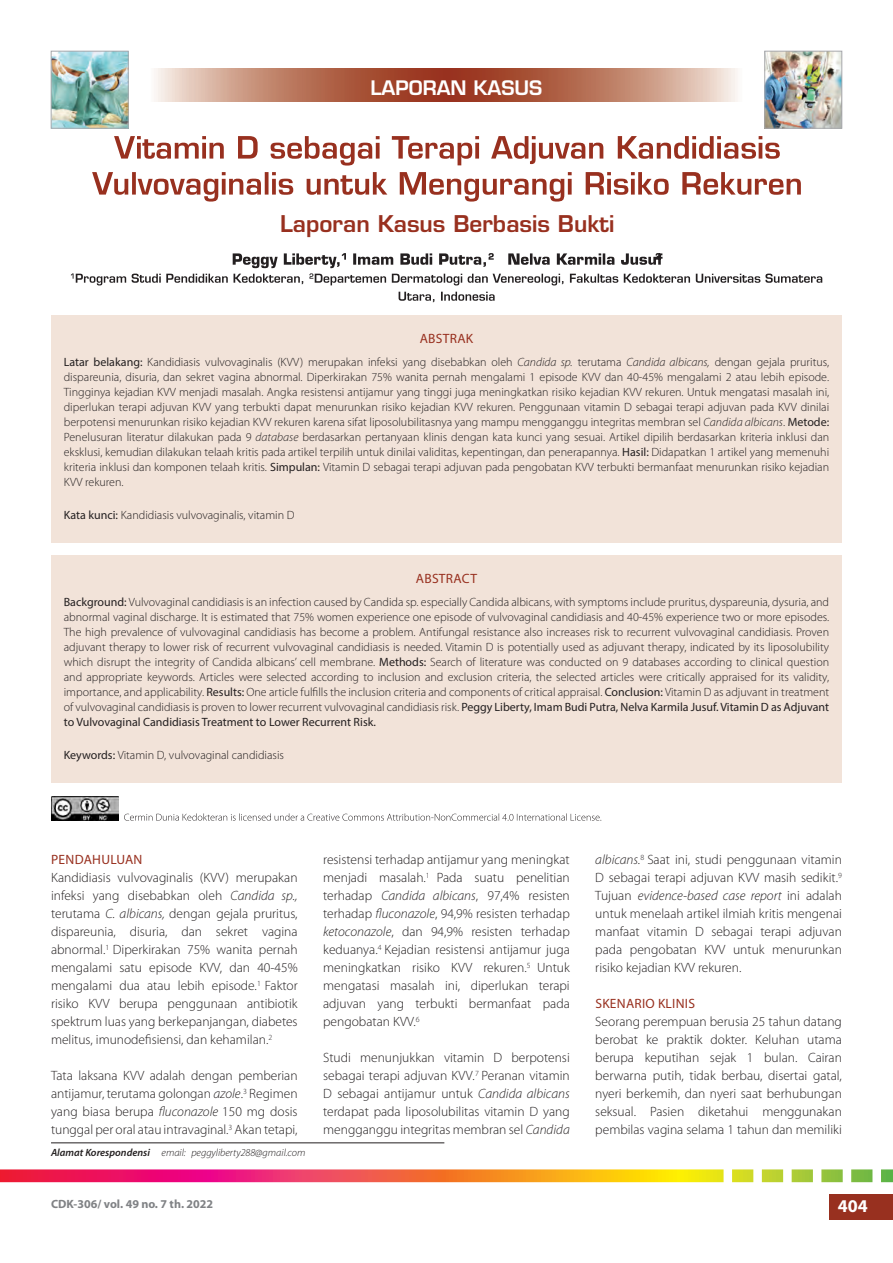
<style>
.page{position:relative;width:893px;height:1263px;background:#fff}
.page>*{position:absolute;margin:0;border:0;box-sizing:border-box;transform-origin:0 0}
.Eurostile_-_H1{font:600 22.5px "Eurostile LT Std";color:#98301f}
.t1{font:600 19.5px "Eurostile LT Std";color:#fff}
.t2{font:700 18px "Myriad Pro";color:#fff}
.MP_default{font:300 13.5px/18px "Myriad Pro";color:#231f20;text-align:justify}
.MP_H1___color{font:13.5px "Myriad Pro";letter-spacing:.02em;color:#98301f}
.MP_abstrak_H1___colo{font:13.5px "Myriad Pro";letter-spacing:.02em;color:#98301f}
.MP_abstrak_default{font:300 12px/15px "Myriad Pro";color:#231f20;text-align:justify}
.t3{font:700 12px "Myriad Pro";color:#808285}
.t4{font:italic 600 10.5px "Myriad Pro";color:#231f20}
.Korespondensi_H2{font:italic 300 10.5px "Myriad Pro";color:#231f20}
.s1{font-weight:400}
.s2{font-style:italic}
.s3{font-weight:300}
</style>
<div class="page">
<div style="left:829px;top:1194px;width:64px;height:26px;background:#98301f"></div>
<svg style="left:0;top:1169px;width:893px;height:13px;background:#e87c50"></svg>
<hr style="left:51px;top:1142px;width:393px;height:1px;background:#231f20">
<img style="left:767px;top:53px;width:73px;height:73px">
<div style="left:765px;top:51px;width:77px;height:77px;border:1px solid #a8a9ad"></div>
<img style="left:53px;top:53px;width:73px;height:73px">
<div style="left:51px;top:51px;width:77px;height:77px;border:1px solid #a8a9ad"></div>
<svg style="left:154px;top:68px;width:292px;height:34px;background:#bd7e68"></svg>
<svg style="left:446px;top:68px;width:292px;height:34px;background:#bd7c67"></svg>
<div style="left:51px;top:315px;width:791px;height:228px;background:#f2e3d9"></div>
<div style="left:51px;top:556px;width:791px;height:227px;background:#f2e3d9"></div>
<svg style="left:399px;top:292px;width:96px;height:10px"></svg>
<svg style="left:71px;top:253px;width:751px;height:32px"></svg>
<svg style="left:92px;top:172px;width:709px;height:30px"></svg>
<svg style="left:114px;top:136px;width:666px;height:30px"></svg>
<svg style="left:124px;top:813px;width:477px;height:8px"></svg>
<img style="left:51px;top:797px;width:68px;height:24px">
<h2 class="t1" style="left:371px;top:76px;width:173px">LAPORAN KASUS</h2>
<p class="Eurostile_-_H1" style="left:280px;top:209px;width:336px">Laporan Kasus Berbasis Bukti</p>
<p class="MP_abstrak_H1___colo" style="left:420px;top:330px;width:55px">ABSTRAK</p>
<p class="MP_abstrak_default" style="left:64px;top:355px;width:767px"><span class="s1">Latar belakang:</span> Kandidiasis vulvovaginalis (KVV) merupakan infeksi yang disebabkan oleh <span class="s2">Candida sp.</span> terutama <span class="s2">Candida albicans,</span> dengan gejala pruritus, dispareunia, disuria, dan sekret vagina abnormal. Diperkirakan 75% wanita pernah mengalami 1 episode KVV dan 40-45% mengalami 2 atau lebih episode.<br>Tingginya kejadian KVV menjadi masalah. Angka resistensi antijamur yang tinggi juga meningkatkan risiko kejadian KVV rekuren. Untuk mengatasi masalah ini, diperlukan terapi adjuvan KVV yang terbukti dapat menurunkan risiko kejadian KVV rekuren. Penggunaan vitamin D sebagai terapi adjuvan pada KVV dinilai berpotensi menurunkan risiko kejadian KVV rekuren karena sifat liposolubilitasnya yang mampu mengganggu integritas membran sel <span class="s2">Candida albicans</span>. <span class="s1">Metode:<br></span>Penelusuran literatur dilakukan pada 9 <span class="s2">database</span> berdasarkan pertanyaan klinis dengan kata kunci yang sesuai. Artikel dipilih berdasarkan kriteria inklusi dan eksklusi, kemudian dilakukan telaah kritis pada artikel terpilih untuk dinilai validitas, kepentingan, dan penerapannya. <span class="s1">Hasil:</span> Didapatkan 1 artikel yang memenuhi kriteria inklusi dan komponen telaah kritis. <span class="s1">Simpulan:</span> Vitamin D sebagai terapi adjuvan pada pengobatan KVV terbukti bermanfaat menurunkan risiko kejadian KVV rekuren.</p>
<p class="MP_abstrak_default" style="left:64px;top:508px;width:232px"><span class="s1">Kata kunci:</span> Kandidiasis vulvovaginalis, vitamin D</p>
<p class="MP_abstrak_H1___colo" style="left:416px;top:570px;width:63px">ABSTRACT</p>
<p class="MP_abstrak_default" style="left:64px;top:595px;width:767px"><span class="s1">Background:</span> Vulvovaginal candidiasis is an infection caused by Candida sp. especially Candida albicans, with symptoms include pruritus, dyspareunia, dysuria, and abnormal vaginal discharge. It is estimated that 75% women experience one episode of vulvovaginal candidiasis and 40-45% experience two or more episodes.<br>The high prevalence of vulvovaginal candidiasis has become a problem. Antifungal resistance also increases risk to recurrent vulvovaginal candidiasis. Proven adjuvant therapy to lower risk of recurrent vulvovaginal candidiasis is needed. Vitamin D is potentially used as adjuvant therapy, indicated by its liposolubility which disrupt the integrity of Candida albicans’ cell membrane. <span class="s1">Methods:</span> Search of literature was conducted on 9 databases according to clinical question and appropriate keywords. Articles were selected according to inclusion and exclusion criteria, the selected articles were critically appraised for its validity, importance, and applicability. <span class="s1">Results:</span> One article fulfills the inclusion criteria and components of critical appraisal. <span class="s1">Conclusion:</span> Vitamin D as adjuvant in treatment of vulvovaginal candidiasis is proven to lower recurrent vulvovaginal candidiasis risk. <span class="s1">Peggy Liberty, Imam Budi Putra, Nelva Karmila Jusuf. Vitamin D as Adjuvant to Vulvovaginal Candidiasis Treatment to Lower Recurrent Risk.</span></p>
<p class="MP_abstrak_default" style="left:64px;top:748px;width:222px"><span class="s1">Keywords:</span> Vitamin D, vulvovaginal candidiasis</p>
<p class="MP_H1___color" style="left:51px;top:851px;width:93px">PENDAHULUAN</p>
<p class="MP_default" style="left:51px;top:869px;width:248px">Kandidiasis vulvovaginalis (KVV) merupakan infeksi yang disebabkan oleh <span class="s2">Candida sp., </span>terutama <span class="s2">C. albicans,</span> dengan gejala pruritus, dispareunia, disuria, dan sekret vagina abnormal.<sup>1</sup> Diperkirakan 75% wanita pernah mengalami satu episode KVV, dan 40-45% mengalami dua atau lebih episode.<sup>1</sup> Faktor risiko KVV berupa penggunaan antibiotik spektrum luas yang berkepanjangan, diabetes melitus, imunodefisiensi, dan kehamilan.<sup>2</sup></p>
<p class="MP_default" style="left:51px;top:1067px;width:248px">Tata laksana KVV adalah dengan pemberian antijamur, terutama golongan <span class="s2">azole</span>.<sup>3</sup> Regimen yang biasa berupa <span class="s2">fluconazole</span> 150 mg dosis tunggal per oral atau intravaginal.<sup>3</sup> Akan tetapi,</p>
<p class="Korespondensi_H2" style="left:191px;top:1146px;width:116px">peggyliberty288@gmail.com</p>
<p class="t4" style="left:51px;top:1145px;width:136px">Alamat Korespondensi <span class="s3">email:</span></p>
<p class="MP_default" style="left:323px;top:851px;width:248px">resistensi terhadap antijamur yang meningkat menjadi masalah.<sup>1</sup> Pada suatu penelitian terhadap <span class="s2">Candida albicans</span>, 97,4% resisten terhadap <span class="s2">fluconazole</span>, 94,9% resisten terhadap <span class="s2">ketoconazole</span>, dan 94,9% resisten terhadap keduanya.<sup>4</sup> Kejadian resistensi antijamur juga meningkatkan risiko KVV rekuren.<sup>5</sup> Untuk mengatasi masalah ini, diperlukan terapi adjuvan yang terbukti bermanfaat pada pengobatan KVV.<sup>6</sup></p>
<p class="MP_default" style="left:323px;top:1049px;width:248px">Studi menunjukkan vitamin D berpotensi sebagai terapi adjuvan KVV<span class="s2">.</span><sup>7</sup> Peranan vitamin D sebagai antijamur untuk <span class="s2">Candida albicans </span>terdapat pada liposolubilitas vitamin D yang mengganggu integritas membran sel <span class="s2">Candida</span></p>
<p class="MP_default" style="left:595px;top:851px;width:248px"><span class="s2">albicans.</span><sup>8</sup> Saat ini, studi penggunaan vitamin D sebagai terapi adjuvan KVV masih sedikit.<sup>9<br></sup>Tujuan <span class="s2">evidence-based case report</span> ini adalah untuk menelaah artikel ilmiah kritis mengenai manfaat vitamin D sebagai terapi adjuvan pada pengobatan KVV untuk menurunkan risiko kejadian KVV rekuren.</p>
<p class="MP_H1___color" style="left:595px;top:995px;width:101px">SKENARIO KLINIS</p>
<p class="MP_default" style="left:595px;top:1013px;width:248px">Seorang perempuan berusia 25 tahun datang berobat ke praktik dokter. Keluhan utama berupa keputihan sejak 1 bulan. Cairan berwarna putih, tidak berbau, disertai gatal, nyeri berkemih, dan nyeri saat berhubungan seksual. Pasien diketahui menggunakan pembilas vagina selama 1 tahun dan memiliki</p>
<p class="t3" style="left:51px;top:1197px;width:164px">CDK-306/ vol. 49 no. 7 th. 2022</p>
<h3 class="t2" style="left:838px;top:1196px;width:31px">404</h3>
</div>
